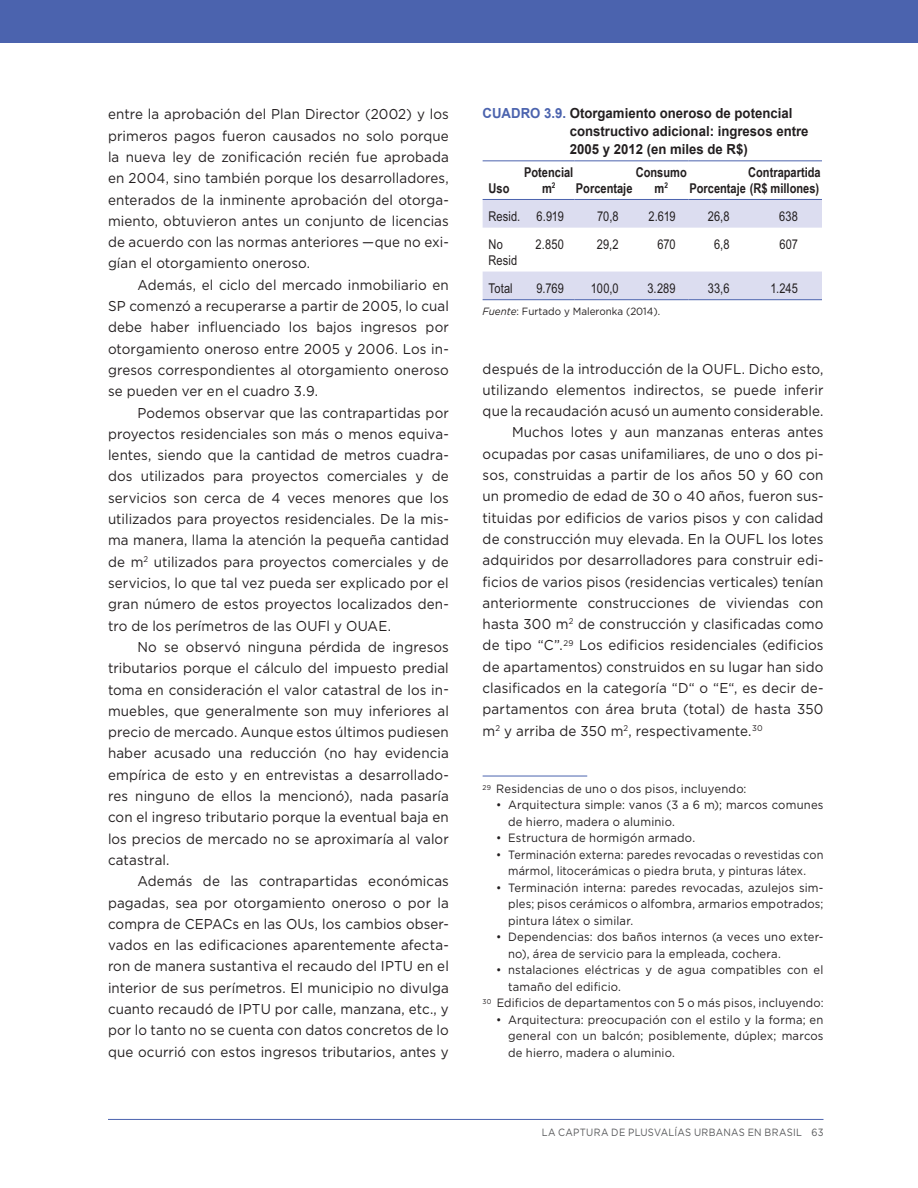
<style>
.page{position:relative;width:918px;height:1188px;background:#fff}
.page>*{position:absolute;margin:0;border:0;box-sizing:border-box;transform-origin:0 0}
.t1{font:14.25px/21.3px "Gotham";letter-spacing:.01em;color:#231f20;text-align:justify;scale:.94 1}
.t2{font:700 13.8px/18px "Arial";color:#231f20;scale:.95 1}
.t3{font:13.5px/15.8px "Arial Narrow";letter-spacing:.005em;color:#231f20}
.t4{font:700 13.5px/15.3px "Arial Narrow";color:#231f20;text-align:center}
.t5{font:12px/16.5px "Gotham";letter-spacing:.015em;color:#231f20;scale:.94 1}
.t6{font:12px/16.5px "Gotham";letter-spacing:.015em;color:#231f20;text-align:center;scale:.91 1}
.t7{font:12px "Gotham";letter-spacing:.015em;color:#231f20;scale:.93 1}
.t8{font:10.5px "Gotham";letter-spacing:.025em;color:#58595b;scale:.9 1}
.t9{font:10.5px "Gotham";color:#231f20;scale:.94 1}
.s1{color:#4b63ae}
.s2{font-style:italic}
</style>
<div class="page">
<hr style="left:108px;top:1119px;width:716px;height:1px;background:#4b63ae">
<div style="left:0;top:0;width:918px;height:43px;background:#4b63ae"></div>
<svg style="left:483px;top:161px;width:339px;height:138px"></svg>
<hr style="left:483px;top:299px;width:40px;height:1px;background:#4b63ae">
<hr style="left:523px;top:299px;width:51px;height:1px;background:#4b63ae">
<hr style="left:574px;top:299px;width:60px;height:1px;background:#4b63ae">
<hr style="left:634px;top:299px;width:54px;height:1px;background:#4b63ae">
<hr style="left:688px;top:299px;width:59px;height:1px;background:#4b63ae">
<hr style="left:747px;top:299px;width:75px;height:1px;background:#4b63ae">
<hr style="left:483px;top:160px;width:40px;height:1px;background:#4b63ae">
<hr style="left:523px;top:160px;width:51px;height:1px;background:#4b63ae">
<hr style="left:574px;top:160px;width:60px;height:1px;background:#4b63ae">
<hr style="left:634px;top:160px;width:54px;height:1px;background:#4b63ae">
<hr style="left:688px;top:160px;width:59px;height:1px;background:#4b63ae">
<hr style="left:747px;top:160px;width:75px;height:1px;background:#4b63ae">
<hr style="left:483px;top:199px;width:40px;height:1px;background:#4b63ae">
<hr style="left:523px;top:199px;width:51px;height:1px;background:#4b63ae">
<hr style="left:574px;top:199px;width:60px;height:1px;background:#4b63ae">
<hr style="left:634px;top:199px;width:54px;height:1px;background:#4b63ae">
<hr style="left:688px;top:199px;width:59px;height:1px;background:#4b63ae">
<hr style="left:747px;top:199px;width:75px;height:1px;background:#4b63ae">
<hr style="left:483px;top:776px;width:104px;height:1px;background:#4b63ae">
<p class="t1" style="left:108px;top:103px;width:364px">entre la aprobación del Plan Director (2002) y los primeros pagos fueron causados no solo porque la nueva ley de zonificación recién fue aprobada en 2004, sino también porque los desarrolladores, enterados de la inminente aprobación del otorga&shy;miento, obtuvieron antes un conjunto de licencias de acuerdo con las normas anteriores —que no exi&shy;gían el otorgamiento oneroso.</p>
<p class="t1" style="left:108px;top:274px;width:364px;text-indent:29px">Además, el ciclo del mercado inmobiliario en SP comenzó a recuperarse a partir de 2005, lo cual debe haber influenciado los bajos ingresos por otorgamiento oneroso entre 2005 y 2006. Los in&shy;gresos correspondientes al otorgamiento oneroso se pueden ver en el cuadro 3.9.</p>
<p class="t1" style="left:108px;top:402px;width:364px;text-indent:29px">Podemos observar que las contrapartidas por proyectos residenciales son más o menos equiva&shy;lentes, siendo que la cantidad de metros cuadra&shy;dos utilizados para proyectos comerciales y de servicios son cerca de 4 veces menores que los utilizados para proyectos residenciales. De la mis&shy;ma manera, llama la atención la pequeña cantidad de m<sup>2</sup> utilizados para proyectos comerciales y de servicios, lo que tal vez pueda ser explicado por el gran número de estos proyectos localizados den&shy;tro de los perímetros de las OUFl y OUAE.</p>
<p class="t1" style="left:108px;top:636px;width:364px;text-indent:29px">No se observó ninguna pérdida de ingresos tributarios porque el cálculo del impuesto predial toma en consideración el valor catastral de los in&shy;muebles, que generalmente son muy inferiores al precio de mercado. Aunque estos últimos pudiesen haber acusado una reducción (no hay evidencia empírica de esto y en entrevistas a desarrollado&shy;res ninguno de ellos la mencionó), nada pasaría con el ingreso tributario porque la eventual baja en los precios de mercado no se aproximaría al valor catastral.</p>
<p class="t1" style="left:108px;top:870px;width:364px;text-indent:29px">Además de las contrapartidas económicas pagadas, sea por otorgamiento oneroso o por la compra de CEPACs en las OUs, los cambios obser&shy;vados en las edificaciones aparentemente afecta&shy;ron de manera sustantiva el recaudo del IPTU en el interior de sus perímetros. El municipio no divulga cuanto recaudó de IPTU por calle, manzana, etc., y por lo tanto no se cuenta con datos concretos de lo que ocurrió con estos ingresos tributarios, antes y</p>
<p class="t2" style="left:570px;top:105px;width:253px;text-indent:-87px"><span class="s1">CUADRO 3.9.</span> Otorgamiento oneroso de potencial constructivo adicional: ingresos entre<br>2005 y 2012 (en miles de R$)</p>
<p class="t4" style="left:489px;top:180px;width:22px">Uso</p>
<p class="t4" style="left:636px;top:164px;width:53px">Consumo m<sup>2</sup></p>
<p class="t4" style="left:748px;top:164px;width:74px">Contrapartida</p>
<p class="t4" style="left:524px;top:164px;width:51px">Potencial m<sup>2</sup></p>
<p class="t4" style="left:689px;top:180px;width:131px">Porcentaje (R$ millones)</p>
<p class="t4" style="left:576px;top:180px;width:58px">Porcentaje</p>
<p class="t3" style="left:489px;top:208px;width:77px">Resid. 6.919</p>
<p class="t3" style="left:597px;top:208px;width:23px">70,8</p>
<p class="t3" style="left:648px;top:208px;width:29px">2.619</p>
<p class="t3" style="left:708px;top:208px;width:23px">26,8</p>
<p class="t3" style="left:779px;top:208px;width:20px">638</p>
<p class="t3" style="left:489px;top:236px;width:30px">No<br>Resid</p>
<p class="t3" style="left:536px;top:236px;width:30px">2.850</p>
<p class="t3" style="left:597px;top:236px;width:23px">29,2</p>
<p class="t3" style="left:657px;top:236px;width:20px">670</p>
<p class="t3" style="left:714px;top:236px;width:17px">6,8</p>
<p class="t3" style="left:779px;top:236px;width:20px">607</p>
<p class="t3" style="left:489px;top:280px;width:26px">Total</p>
<p class="t3" style="left:537px;top:280px;width:29px">9.769</p>
<p class="t3" style="left:591px;top:280px;width:29px">100,0</p>
<p class="t3" style="left:647px;top:280px;width:30px">3.289</p>
<p class="t3" style="left:708px;top:280px;width:23px">33,6</p>
<p class="t3" style="left:770px;top:280px;width:29px">1.245</p>
<p class="t9" style="left:483px;top:304px;width:190px"><span class="s2">Fuente</span>: Furtado y Maleronka (2014).</p>
<p class="t1" style="left:483px;top:358px;width:364px">después de la introducción de la OUFL. Dicho esto,</p>
<p class="t1" style="left:483px;top:379px;width:364px">utilizando elementos indirectos, se puede inferir</p>
<p class="t1" style="left:483px;top:400px;width:364px">que la recaudación acusó un aumento considerable.</p>
<p class="t1" style="left:512px;top:421px;width:333px">Muchos lotes y aun manzanas enteras antes</p>
<p class="t1" style="left:483px;top:443px;width:364px">ocupadas por casas unifamiliares, de uno o dos pi-</p>
<p class="t1" style="left:483px;top:464px;width:364px">sos, construidas a partir de los años 50 y 60 con</p>
<p class="t1" style="left:483px;top:485px;width:364px">un promedio de edad de 30 o 40 años, fueron sus-</p>
<p class="t1" style="left:483px;top:507px;width:364px">tituidas por edificios de varios pisos y con calidad</p>
<p class="t1" style="left:483px;top:528px;width:364px">de construcción muy elevada. En la OUFL los lotes</p>
<p class="t1" style="left:483px;top:549px;width:364px">adquiridos por desarrolladores para construir edi-</p>
<p class="t1" style="left:483px;top:571px;width:364px">ficios de varios pisos (residencias verticales) tenían</p>
<p class="t1" style="left:483px;top:592px;width:364px">anteriormente construcciones de viviendas con</p>
<p class="t1" style="left:483px;top:613px;width:364px">hasta 300 m<sup>2</sup> de construcción y clasificadas como</p>
<p class="t1" style="left:483px;top:634px;width:364px">de tipo “C”.<sup>29</sup> Los edificios residenciales (edificios</p>
<p class="t1" style="left:483px;top:656px;width:364px">de apartamentos) construidos en su lugar han sido</p>
<p class="t1" style="left:483px;top:677px;width:364px">clasificados en la categoría “D“ o “E“, es decir de-</p>
<p class="t1" style="left:483px;top:698px;width:364px">partamentos con área bruta (total) de hasta 350</p>
<p class="t1" style="left:483px;top:720px;width:299px">m<sup>2</sup> y arriba de 350 m<sup>2</sup>, respectivamente.<sup>30</sup></p>
<p class="t5" style="left:483px;top:780px;width:282px"><sup>29</sup> Residencias de uno o dos pisos, incluyendo:</p>
<p class="t5" style="left:508px;top:797px;width:337px;text-indent:-12px">• Arquitectura simple: vanos (3 a 6 m); marcos comunes de hierro, madera o aluminio.</p>
<p class="t5" style="left:496px;top:830px;width:213px">• Estructura de hormigón armado.</p>
<p class="t6" style="left:496px;top:846px;width:361px">• Terminación externa: paredes revocadas o revestidas con mármol, litocerámicas o piedra bruta, y pinturas látex.</p>
<p class="t5" style="left:508px;top:879px;width:337px;text-align:justify;text-indent:-12px">• Terminación interna: paredes revocadas, azulejos sim&shy;ples; pisos cerámicos o alfombra, armarios empotrados; pintura látex o similar.</p>
<p class="t5" style="left:508px;top:929px;width:337px;text-indent:-12px">• Dependencias: dos baños internos (a veces uno exter&shy;no), área de servicio para la empleada, cochera.</p>
<p class="t5" style="left:496px;top:962px;width:350px">• nstalaciones eléctricas y de agua compatibles con el</p>
<p class="t5" style="left:508px;top:978px;width:122px">tamaño del edificio.</p>
<p class="t7" style="left:483px;top:995px;width:368px"><sup>30</sup> Edificios de departamentos con 5 o más pisos, incluyendo:</p>
<p class="t5" style="left:508px;top:1011px;width:337px;text-align:justify;text-indent:-12px">• Arquitectura: preocupación con el estilo y la forma; en general con un balcón; posiblemente, dúplex; marcos de hierro, madera o aluminio.</p>
<p class="t8" style="left:542px;top:1126px;width:315px">LA CAPTURA DE PLUSVALÍAS URBANAS EN BRASIL 63</p>
</div>
